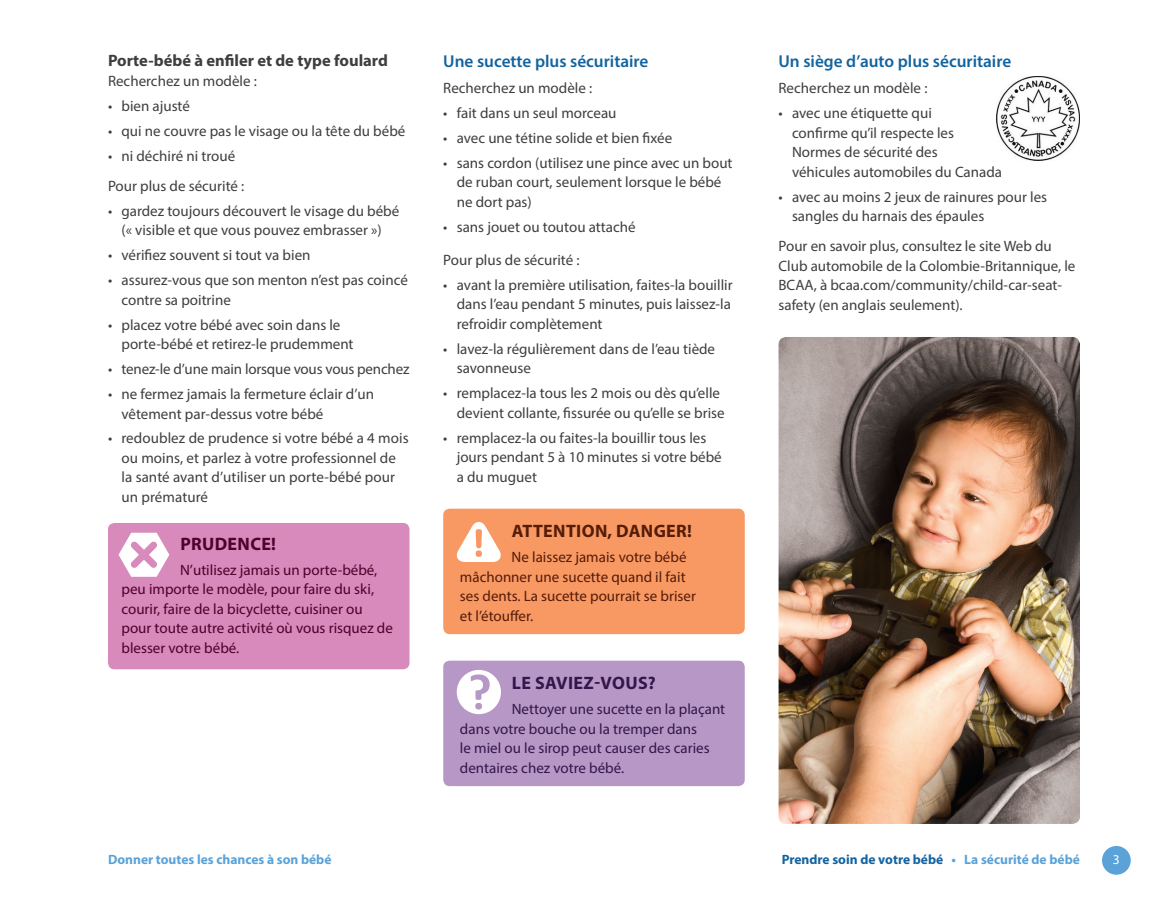
<style>
.page{position:relative;width:1161px;height:905px;background:#fff}
.page>*{position:absolute;margin:0;border:0;box-sizing:border-box;transform-origin:0 0}
.t1{font:700 18px "Myriad Pro";letter-spacing:.02em;color:#551c08}
.t2{font:700 18px "Myriad Pro";letter-spacing:.02em;color:#35164c}
.t3{font:700 18px "Myriad Pro";letter-spacing:.02em;color:#4f002c}
.t4{font:600 17.25px "Myriad Pro";color:#12639f}
.t5{font:700 16.5px "Myriad Pro";color:#3e3e3f}
.t6{font:15px/19.5px "Myriad Pro";color:#3e3e3f}
.t7{font:15px/19.5px "Myriad Pro";color:#4f002c}
.t8{font:15px/19.5px "Myriad Pro";color:#35164c}
.t9{font:15px/19.5px "Myriad Pro";color:#551c08}
.t10{font:700 13.5px "Myriad Pro";color:#12639f}
.t11{font:700 13.5px "Myriad Pro";color:#5aa2d8}
.t12{font:13.5px "Myriad Pro";color:#fff}
.s1{color:#5aa2d8}
</style>
<div class="page">
<div style="left:1102px;top:846px;width:29px;height:28px;background:#5aa2d8;border-radius:50%"></div>
<div style="left:108px;top:523px;width:301px;height:146px;background:#d78abb;border-radius:6px"></div>
<svg style="left:118px;top:532px;width:51px;height:44px"></svg>
<div style="left:443px;top:508px;width:302px;height:126px;background:#f89863;border-radius:6px"></div>
<svg style="left:457px;top:522px;width:44px;height:40px"></svg>
<div style="left:443px;top:660px;width:302px;height:126px;background:#b697c6;border-radius:6px"></div>
<div style="left:457px;top:670px;width:44px;height:44px;background:#fff;border-radius:50%"></div>
<div style="left:475px;top:703px;width:7px;height:6px;background:#b697c6;border-radius:50%"></div>
<svg style="left:471px;top:674px;width:19px;height:25px"></svg>
<img style="left:996px;top:77px;width:84px;height:83px">
<img style="left:779px;top:337px;width:301px;height:487px">
<p class="t5" style="left:108px;top:50px;width:281px">Porte-bébé à enfiler et de type foulard</p>
<p class="t6" style="left:108px;top:71px;width:150px">Recherchez un modèle :</p>
<p class="t6" style="left:108px;top:96px;width:84px">• bien ajusté</p>
<p class="t6" style="left:108px;top:121px;width:299px">• qui ne couvre pas le visage ou la tête du bébé</p>
<p class="t6" style="left:108px;top:140px;width:138px;line-height:30.3px">• ni déchiré ni troué<br>Pour plus de sécurité :</p>
<p class="t6" style="left:108px;top:201px;width:293px;text-align:center">• gardez toujours découvert le visage du bébé (« visible et que vous pouvez embrasser »)</p>
<p class="t6" style="left:108px;top:245px;width:204px">• vérifiez souvent si tout va bien</p>
<p class="t6" style="left:122px;top:270px;width:288px;text-indent:-14px">• assurez-vous que son menton n’est pas coincé contre sa poitrine</p>
<p class="t6" style="left:122px;top:314px;width:234px;text-indent:-14px">• placez votre bébé avec soin dans le porte‑bébé et retirez‑le prudemment</p>
<p class="t6" style="left:108px;top:359px;width:303px">• tenez-le d’une main lorsque vous vous penchez</p>
<p class="t6" style="left:122px;top:384px;width:254px;text-indent:-14px">• ne fermez jamais la fermeture éclair d’un vêtement par‑dessus votre bébé</p>
<p class="t6" style="left:122px;top:428px;width:289px;text-indent:-14px">• redoublez de prudence si votre bébé a 4 mois ou moins, et parlez à votre professionnel de la santé avant d’utiliser un porte‑bébé pour un prématuré</p>
<p class="t3" style="left:180px;top:532px;width:97px">PRUDENCE!</p>
<p class="t7" style="left:122px;top:560px;width:273px;text-indent:59px">N’utilisez jamais un porte-bébé, peu importe le modèle, pour faire du ski, courir, faire de la bicyclette, cuisiner ou pour toute autre activité où vous risquez de blesser votre bébé.</p>
<p class="t4" style="left:443px;top:50px;width:207px">Une sucette plus sécuritaire</p>
<p class="t6" style="left:443px;top:78px;width:150px">Recherchez un modèle :</p>
<p class="t6" style="left:443px;top:103px;width:175px">• fait dans un seul morceau</p>
<p class="t6" style="left:443px;top:128px;width:230px">• avec une tétine solide et bien fixée</p>
<p class="t6" style="left:457px;top:153px;width:277px;text-indent:-14px">• sans cordon (utilisez une pince avec un bout de ruban court, seulement lorsque le bébé ne dort pas)</p>
<p class="t6" style="left:443px;top:217px;width:194px">• sans jouet ou toutou attaché</p>
<p class="t6" style="left:443px;top:250px;width:138px">Pour plus de sécurité :</p>
<p class="t6" style="left:457px;top:275px;width:277px;text-align:justify;text-indent:-14px">• avant la première utilisation, faites‑la bouillir dans l’eau pendant 5 minutes, puis laissez‑la refroidir complètement</p>
<p class="t6" style="left:457px;top:339px;width:260px;text-indent:-14px">• lavez-la régulièrement dans de l’eau tiède savonneuse</p>
<p class="t6" style="left:457px;top:383px;width:269px;text-indent:-14px">• remplacez-la tous les 2 mois ou dès qu’elle devient collante, fissurée ou qu’elle se brise</p>
<p class="t6" style="left:457px;top:427px;width:267px;text-indent:-14px">• remplacez-la ou faites‑la bouillir tous les jours pendant 5 à 10 minutes si votre bébé a du muguet</p>
<p class="t1" style="left:512px;top:519px;width:182px">ATTENTION, DANGER!</p>
<p class="t9" style="left:460px;top:547px;width:237px;text-indent:52px">Ne laissez jamais votre bébé mâchonner une sucette quand il fait ses dents. La sucette pourrait se briser et l’étouffer.</p>
<p class="t2" style="left:512px;top:671px;width:145px">LE SAVIEZ-VOUS?</p>
<p class="t8" style="left:460px;top:699px;width:267px;text-indent:52px">Nettoyer une sucette en la plaçant dans votre bouche ou la tremper dans<br>le miel ou le sirop peut causer des caries dentaires chez votre bébé.</p>
<p class="t4" style="left:778px;top:50px;width:234px">Un siège d’auto plus sécuritaire</p>
<p class="t6" style="left:778px;top:78px;width:150px">Recherchez un modèle :</p>
<p class="t6" style="left:792px;top:103px;width:212px;text-indent:-14px">• avec une étiquette qui<br>confirme qu’il respecte les<br>Normes de sécurité des<br>véhicules automobiles du Canada</p>
<p class="t6" style="left:792px;top:186px;width:257px;text-indent:-14px">• avec au moins 2 jeux de rainures pour les sangles du harnais des épaules</p>
<p class="t6" style="left:778px;top:236px;width:298px">Pour en savoir plus, consultez le site Web du Club automobile de la Colombie-Britannique, le BCAA, à bcaa.com/community/child-car-seat&shy;safety (en anglais seulement).</p>
<p class="t11" style="left:108px;top:851px;width:225px">Donner toutes les chances à son bébé</p>
<p class="t10" style="left:782px;top:851px;width:300px">Prendre soin de votre bébé <span class="s1">• La sécurité de bébé</span></p>
<p class="t12" style="left:1113px;top:851px;width:8px">3</p>
</div>
